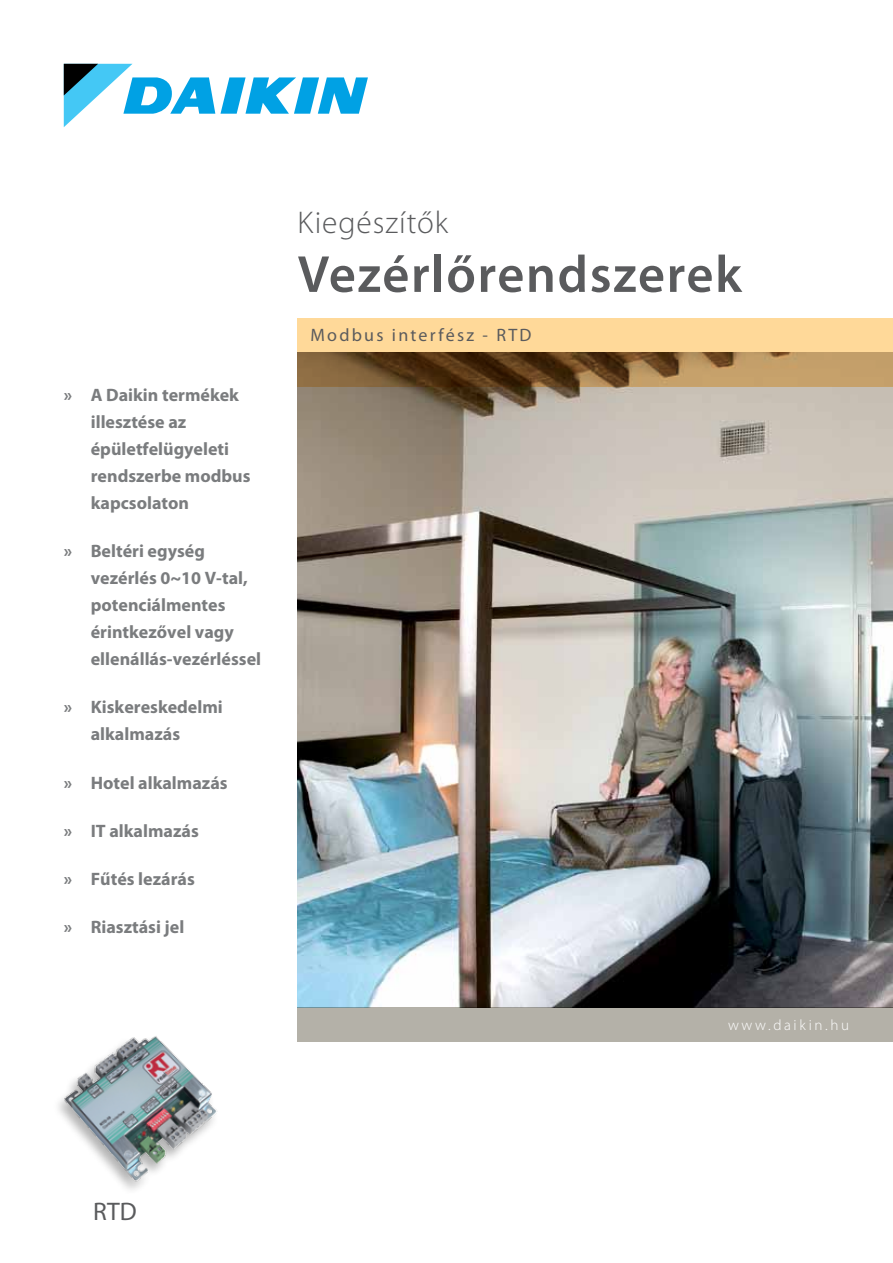
<style>
.page{position:relative;width:893px;height:1263px;background:#fff}
.page>*{position:absolute;margin:0;border:0;box-sizing:border-box;transform-origin:0 0}
.t1{font:600 52.5px "Myriad Pro";letter-spacing:.03em;color:#5a5b5d}
.t2{font:300 31.5px "Myriad Pro";letter-spacing:.03em;color:#5a5b5d}
.t3{font:25.5px "Myriad Pro";color:#5a5b5d}
.t4{font:700 18px/27px "Myriad Pro";color:#7a7c7e}
.t5{font:18px "Myriad Pro";letter-spacing:.125em;color:#5a5b5d}
.t6{font:300 15px "Myriad Pro";letter-spacing:.175em;color:#fff}
</style>
<div class="page">
<img style="left:298px;top:387px;width:595px;height:621px">
<div style="left:298px;top:1008px;width:595px;height:34px;background:#b4b1a8"></div>
<svg style="left:64px;top:64px;width:304px;height:63px"></svg>
<svg style="left:298px;top:319px;width:595px;height:68px;background:#c09d68"></svg>
<img style="left:58px;top:1036px;width:159px;height:154px">
<p class="t4" style="left:91px;top:381px;width:161px;text-indent:-27px">» A Daikin termékek illesztése az épületfelügyeleti rendszerbe modbus kapcsolaton</p>
<p class="t4" style="left:91px;top:538px;width:172px;text-indent:-27px">» Beltéri egység vezérlés 0~10 V-tal, potenciálmentes érintkezővel vagy ellenállás-vezérléssel</p>
<p class="t4" style="left:91px;top:694px;width:134px;text-indent:-27px">» Kiskereskedelmi alkalmazás</p>
<p class="t4" style="left:64px;top:769px;width:165px">» Hotel alkalmazás</p>
<p class="t4" style="left:64px;top:817px;width:137px">» IT alkalmazás</p>
<p class="t4" style="left:64px;top:866px;width:133px">» Fűtés lezárás</p>
<p class="t4" style="left:64px;top:914px;width:122px">» Riasztási jel</p>
<h2 class="t2" style="left:298px;top:205px;width:152px">Kiegészítők</h2>
<h1 class="t1" style="left:298px;top:245px;width:446px">Vezérlőrendszerek</h1>
<p class="t5" style="left:310px;top:325px;width:223px">Modbus interfész - RTD</p>
<p class="t6" style="left:728px;top:1016px;width:122px">www.daikin.hu</p>
<h3 class="t3" style="left:93px;top:1198px;width:45px">RTD</h3>
</div>
